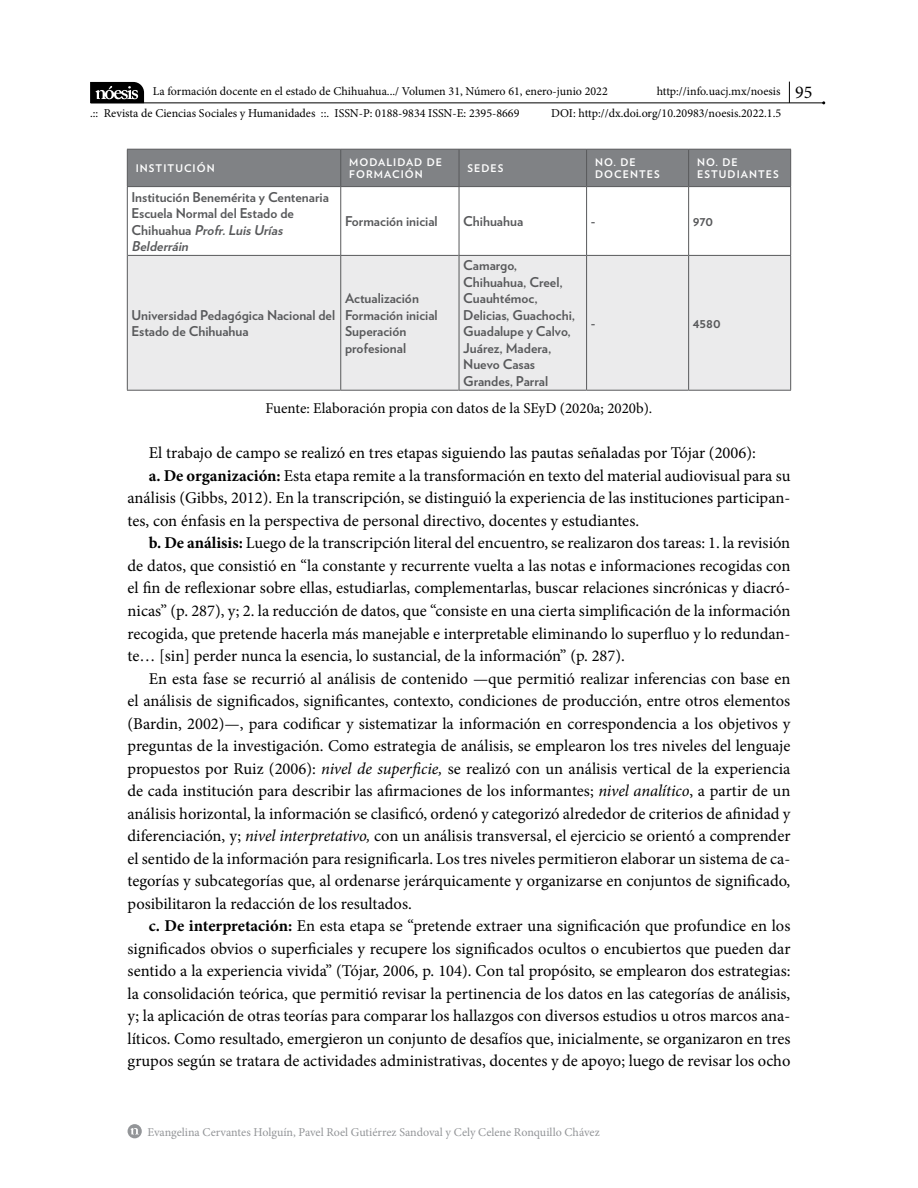
<style>
.page{position:relative;width:918px;height:1188px;background:#fff}
.page>*{position:absolute;margin:0;border:0;box-sizing:border-box;transform-origin:0 0}
.t1{font:16.5px "Minion Pro";color:#000}
.t2{font:15px "Minion Pro";color:#000}
.t3{font:700 13.5px/16.5px "Verlag";color:#58595b}
.t4{font:12px/22.6px "Minion Pro";color:#000}
.t5{font:12px "Minion Pro";color:#939598}
.t6{font:700 10.5px/12px "Verlag";letter-spacing:.1em;color:#fff}
.s1{font-size:18px}
.s2{font-style:italic}
.s3{font-weight:700}
</style>
<div class="page">
<hr style="left:91px;top:102px;width:733px;height:1px;background:#000">
<svg style="left:789px;top:82px;width:1px;height:21px"></svg>
<svg style="left:90px;top:82px;width:54px;height:21px"></svg>
<div style="left:128px;top:1124px;width:14px;height:14px;background:#939598;border-radius:50%"></div>
<svg style="left:130px;top:1128px;width:8px;height:6px"></svg>
<div style="left:128px;top:150px;width:662px;height:36px;background:#808285"></div>
<div style="left:128px;top:256px;width:662px;height:134px;background:#ebebec"></div>
<hr style="left:340px;top:150px;width:1px;height:36px;background:#58595b">
<hr style="left:459px;top:150px;width:1px;height:36px;background:#58595b">
<hr style="left:586px;top:150px;width:1px;height:36px;background:#58595b">
<hr style="left:127px;top:187px;width:1px;height:68px;background:#58595b">
<hr style="left:586px;top:187px;width:1px;height:68px;background:#58595b">
<hr style="left:127px;top:255px;width:1px;height:135px;background:#58595b">
<hr style="left:586px;top:256px;width:1px;height:134px;background:#58595b">
<hr style="left:340px;top:187px;width:1px;height:68px;background:#58595b">
<hr style="left:128px;top:255px;width:213px;height:1px;background:#58595b">
<hr style="left:341px;top:255px;width:118px;height:1px;background:#58595b">
<hr style="left:340px;top:256px;width:1px;height:134px;background:#58595b">
<hr style="left:127px;top:390px;width:214px;height:1px;background:#58595b">
<hr style="left:341px;top:390px;width:118px;height:1px;background:#58595b">
<hr style="left:127px;top:149px;width:214px;height:1px;background:#58595b">
<hr style="left:127px;top:150px;width:1px;height:36px;background:#58595b">
<hr style="left:341px;top:149px;width:118px;height:1px;background:#58595b">
<hr style="left:459px;top:149px;width:128px;height:1px;background:#58595b">
<hr style="left:587px;top:149px;width:102px;height:1px;background:#58595b">
<hr style="left:689px;top:149px;width:102px;height:1px;background:#58595b">
<hr style="left:688px;top:150px;width:1px;height:36px;background:#58595b">
<hr style="left:790px;top:150px;width:1px;height:36px;background:#58595b">
<hr style="left:127px;top:186px;width:214px;height:1px;background:#58595b">
<hr style="left:341px;top:186px;width:118px;height:1px;background:#58595b">
<hr style="left:459px;top:186px;width:128px;height:1px;background:#58595b">
<hr style="left:587px;top:186px;width:102px;height:1px;background:#58595b">
<hr style="left:689px;top:186px;width:102px;height:1px;background:#58595b">
<hr style="left:459px;top:187px;width:1px;height:68px;background:#58595b">
<hr style="left:688px;top:187px;width:1px;height:68px;background:#58595b">
<hr style="left:790px;top:187px;width:1px;height:68px;background:#58595b">
<hr style="left:459px;top:255px;width:128px;height:1px;background:#58595b">
<hr style="left:459px;top:256px;width:1px;height:134px;background:#58595b">
<hr style="left:587px;top:255px;width:102px;height:1px;background:#58595b">
<hr style="left:689px;top:255px;width:102px;height:1px;background:#58595b">
<hr style="left:688px;top:256px;width:1px;height:134px;background:#58595b">
<hr style="left:790px;top:256px;width:1px;height:134px;background:#58595b">
<hr style="left:459px;top:390px;width:128px;height:1px;background:#58595b">
<hr style="left:587px;top:390px;width:102px;height:1px;background:#58595b">
<hr style="left:689px;top:390px;width:102px;height:1px;background:#58595b">
<p class="t4" style="left:153px;top:80px;width:457px">La formación docente en el estado de Chihuahua.../ Volumen 31, Número 61, enero-junio 2022</p>
<p class="t4" style="left:551px;top:80px;width:263px;text-indent:106px">http://info.uacj.mx/noesis <span class="s1">95<br></span>DOI: http://dx.doi.org/10.20983/noesis.2022.1.5</p>
<p class="t4" style="left:90px;top:102px;width:431px">.:: Revista de Ciencias Sociales y Humanidades ::. ISSN-P: 0188-9834 ISSN-E: 2395-8669</p>
<p class="t6" style="left:136px;top:162px;width:80px">INSTITUCIÓN</p>
<p class="t6" style="left:349px;top:156px;width:94px">MODALIDAD DE<br>FORMACIÓN</p>
<p class="t6" style="left:468px;top:162px;width:38px">SEDES</p>
<p class="t6" style="left:595px;top:156px;width:66px">NO. DE<br>DOCENTES</p>
<p class="t6" style="left:697px;top:156px;width:83px">NO. DE<br>ESTUDIANTES</p>
<p class="t3" style="left:132px;top:188px;width:199px">Institución Benemérita y Centenaria<br>Escuela Normal del Estado de<br>C h i h u a h u a <span class="s2">Profr.LuisUrías<br>Belderráin</span></p>
<p class="t3" style="left:345px;top:213px;width:94px">Formación inicial</p>
<p class="t3" style="left:463px;top:213px;width:61px">Chihuahua</p>
<p class="t3" style="left:591px;top:213px;width:6px">-</p>
<p class="t3" style="left:693px;top:213px;width:22px">970</p>
<p class="t3" style="left:132px;top:306px;width:205px">Universidad Pedagógica Nacional del<br>Estado de Chihuahua</p>
<p class="t3" style="left:345px;top:290px;width:94px">Actualización<br>Formación inicial<br>Superación profesional</p>
<p class="t3" style="left:463px;top:257px;width:113px">Camargo,<br>Chihuahua, Creel,<br>Cuauhtémoc,<br>Delicias, Guachochi,<br>Guadalupe y Calvo,<br>Juárez, Madera,<br>Nuevo Casas<br>Grandes, Parral</p>
<p class="t3" style="left:591px;top:314px;width:6px">-</p>
<p class="t3" style="left:693px;top:314px;width:29px">4580</p>
<p class="t2" style="left:266px;top:399px;width:388px">Fuente: Elaboración propia con datos de la SEyD (2020a; 2020b).</p>
<p class="t1" style="left:149px;top:442px;width:609px">El trabajo de campo se realizó en tres etapas siguiendo las pautas señaladas por Tójar (2006):</p>
<p class="t1" style="left:149px;top:465px;width:643px"><span class="s3">a. De organización:</span> Esta etapa remite a la transformación en texto del material audiovisual para su</p>
<p class="t1" style="left:128px;top:487px;width:664px">análisis (Gibbs, 2012). En la transcripción, se distinguió la experiencia de las instituciones participan-</p>
<p class="t1" style="left:128px;top:510px;width:513px">tes, con énfasis en la perspectiva de personal directivo, docentes y estudiantes.</p>
<p class="t1" style="left:149px;top:532px;width:643px"><span class="s3">b. De análisis:</span> Luego de la transcripción literal del encuentro, se realizaron dos tareas: 1. la revisión</p>
<p class="t1" style="left:128px;top:555px;width:664px">de datos, que consistió en “la constante y recurrente vuelta a las notas e informaciones recogidas con</p>
<p class="t1" style="left:128px;top:577px;width:664px">el fin de reflexionar sobre ellas, estudiarlas, complementarlas, buscar relaciones sincrónicas y diacró-</p>
<p class="t1" style="left:128px;top:600px;width:664px">nicas” (p. 287), y; 2. la reducción de datos, que “consiste en una cierta simplificación de la información</p>
<p class="t1" style="left:128px;top:622px;width:664px">recogida, que pretende hacerla más manejable e interpretable eliminando lo superfluo y lo redundan-</p>
<p class="t1" style="left:128px;top:645px;width:499px">te… [sin] perder nunca la esencia, lo sustancial, de la información” (p. 287).</p>
<p class="t1" style="left:149px;top:667px;width:643px">En esta fase se recurrió al análisis de contenido —que permitió realizar inferencias con base en</p>
<p class="t1" style="left:128px;top:690px;width:664px">el análisis de significados, significantes, contexto, condiciones de producción, entre otros elementos</p>
<p class="t1" style="left:128px;top:712px;width:664px">(Bardin, 2002)—, para codificar y sistematizar la información en correspondencia a los objetivos y</p>
<p class="t1" style="left:128px;top:735px;width:664px">preguntas de la investigación. Como estrategia de análisis, se emplearon los tres niveles del lenguaje</p>
<p class="t1" style="left:128px;top:757px;width:664px">propuestos por Ruiz (2006): <span class="s2">nivel de superficie,</span> se realizó con un análisis vertical de la experiencia</p>
<p class="t1" style="left:128px;top:780px;width:664px">de cada institución para describir las afirmaciones de los informantes; <span class="s2">nivel analítico</span>, a partir de un</p>
<p class="t1" style="left:128px;top:802px;width:664px">análisis horizontal, la información se clasificó, ordenó y categorizó alrededor de criterios de afinidad y</p>
<p class="t1" style="left:128px;top:825px;width:664px">diferenciación, y; <span class="s2">nivel interpretativo,</span> con un análisis transversal, el ejercicio se orientó a comprender</p>
<p class="t1" style="left:128px;top:847px;width:664px">el sentido de la información para resignificarla. Los tres niveles permitieron elaborar un sistema de ca-</p>
<p class="t1" style="left:128px;top:870px;width:664px">tegorías y subcategorías que, al ordenarse jerárquicamente y organizarse en conjuntos de significado,</p>
<p class="t1" style="left:128px;top:892px;width:286px">posibilitaron la redacción de los resultados.</p>
<p class="t1" style="left:149px;top:915px;width:643px"><span class="s3">c. De interpretación:</span> En esta etapa se “pretende extraer una significación que profundice en los</p>
<p class="t1" style="left:128px;top:937px;width:664px">significados obvios o superficiales y recupere los significados ocultos o encubiertos que pueden dar</p>
<p class="t1" style="left:128px;top:960px;width:664px">sentido a la experiencia vivida” (Tójar, 2006, p. 104). Con tal propósito, se emplearon dos estrategias:</p>
<p class="t1" style="left:128px;top:982px;width:664px">la consolidación teórica, que permitió revisar la pertinencia de los datos en las categorías de análisis,</p>
<p class="t1" style="left:128px;top:1005px;width:664px">y; la aplicación de otras teorías para comparar los hallazgos con diversos estudios u otros marcos ana-</p>
<p class="t1" style="left:128px;top:1027px;width:664px">líticos. Como resultado, emergieron un conjunto de desafíos que, inicialmente, se organizaron en tres</p>
<p class="t1" style="left:128px;top:1050px;width:664px">grupos según se tratara de actividades administrativas, docentes y de apoyo; luego de revisar los ocho</p>
<p class="t5" style="left:147px;top:1124px;width:454px">Evangelina Cervantes Holguín, Pavel Roel Gutiérrez Sandoval y Cely Celene Ronquillo Chávez</p>
</div>
